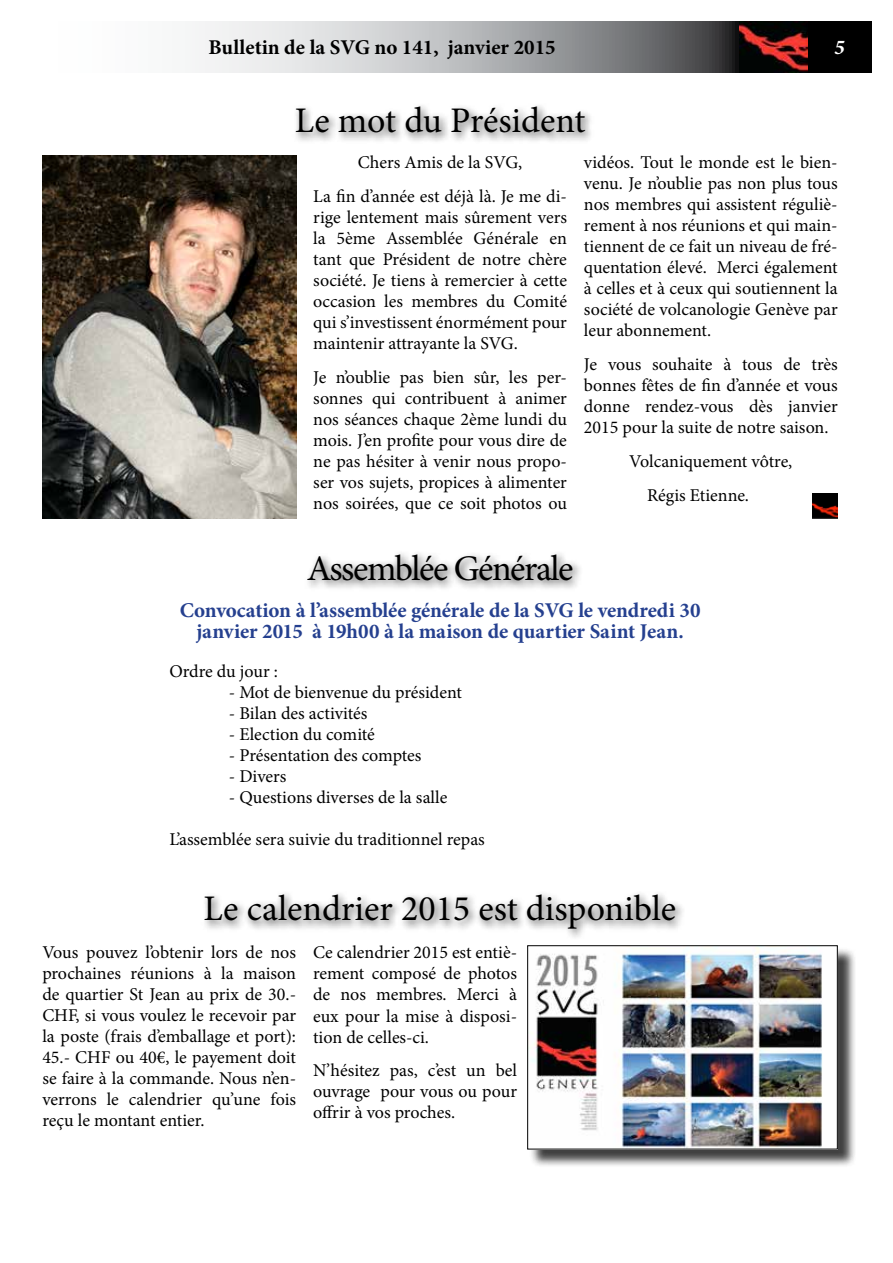
<style>
.page{position:relative;width:893px;height:1263px;background:#fff}
.page>*{position:absolute;margin:0;border:0;box-sizing:border-box;transform-origin:0 0}
.t1{font:36px "Minion Pro";letter-spacing:-.005em;color:#000}
.t2{font:36px "Minion Pro";letter-spacing:-.04em;color:#000}
.t3{font:700 21px/21px "Minion Pro";letter-spacing:-.005em;color:#25408f;text-align:center}
.t4{font:700 21px "Minion Pro";color:#000}
.t5{font:italic 700 21px "Minion Pro";color:#fff}
.t6{font:18px/21px "Minion Pro";color:#000;text-align:justify}
</style>
<div class="page">
<div style="left:292px;top:102px;width:303px;height:42px;background:#000;opacity:.75"></div>
<img style="left:43px;top:155px;width:253px;height:364px">
<img style="left:812px;top:493px;width:26px;height:26px">
<div style="left:303px;top:550px;width:280px;height:42px;background:#000;opacity:.75"></div>
<div style="left:201px;top:890px;width:485px;height:50px;background:#000;opacity:.75"></div>
<div style="left:529px;top:947px;width:327px;height:221px;background:#000;opacity:.75"></div>
<img style="left:529px;top:947px;width:307px;height:200px">
<div style="left:527px;top:945px;width:311px;height:204px;border:1px solid #000"></div>
<svg style="left:195px;top:21px;width:677px;height:51px;background:#9a9b9d"></svg>
<img style="left:740px;top:21px;width:68px;height:51px">
<p class="t4" style="left:208px;top:33px;width:349px">Bulletin de la SVG no 141, janvier 2015</p>
<p class="t5" style="left:835px;top:33px;width:12px">5</p>
<h1 class="t1" style="left:295px;top:97px;width:292px">Le mot du Président</h1>
<p class="t6" style="left:313px;top:146px;width:255px;line-height:33.8px;text-align:center">Chers Amis de la SVG,<br>La fin d’année est déjà là. Je me di-</p>
<p class="t6" style="left:313px;top:207px;width:255px">rige lentement mais sûrement vers la 5ème Assemblée Générale en tant que Président de notre chère société. Je tiens à remercier à cette occasion les membres du Comité qui s’investissent énormément pour maintenir attrayante la SVG.</p>
<p class="t6" style="left:313px;top:367px;width:255px">Je n’oublie pas bien sûr, les per&shy;sonnes qui contribuent à animer nos séances chaque 2ème lundi du mois. J’en profite pour vous dire de ne pas hésiter à venir nous propo&shy;ser vos sujets, propices à alimenter nos soirées, que ce soit photos ou</p>
<p class="t6" style="left:584px;top:152px;width:255px">vidéos. Tout le monde est le bien&shy;venu. Je n’oublie pas non plus tous nos membres qui assistent réguliè&shy;rement à nos réunions et qui main&shy;tiennent de ce fait un niveau de fré&shy;quentation élevé. Merci également à celles et à ceux qui soutiennent la société de volcanologie Genève par leur abonnement.</p>
<p class="t6" style="left:584px;top:354px;width:255px">Je vous souhaite à tous de très bonnes fêtes de fin d’année et vous donne rendez-vous dès janvier 2015 pour la suite de notre saison.</p>
<p class="t6" style="left:647px;top:444px;width:147px;line-height:33.8px;text-indent:-18px">Volcaniquement vôtre,<br>Régis Etienne.</p>
<h1 class="t2" style="left:307px;top:544px;width:268px">Assemblée Générale</h1>
<p class="t3" style="left:180px;top:599px;width:522px">Convocation à l’assemblée générale de la SVG le vendredi 30 janvier 2015 à 19h00 à la maison de quartier Saint Jean.</p>
<p class="t6" style="left:169px;top:661px;width:110px">Ordre du jour :</p>
<p class="t6" style="left:229px;top:682px;width:235px">- Mot de bienvenue du président</p>
<p class="t6" style="left:229px;top:703px;width:140px">- Bilan des activités</p>
<p class="t6" style="left:229px;top:724px;width:148px">- Election du comité</p>
<p class="t6" style="left:229px;top:745px;width:194px">- Présentation des comptes</p>
<p class="t6" style="left:229px;top:766px;width:59px">- Divers</p>
<p class="t6" style="left:229px;top:787px;width:220px">- Questions diverses de la salle</p>
<p class="t6" style="left:169px;top:829px;width:317px">L’assemblée sera suivie du traditionnel repas</p>
<h1 class="t1" style="left:204px;top:884px;width:474px">Le calendrier 2015 est disponible</h1>
<p class="t6" style="left:42px;top:942px;width:255px">Vous pouvez l’obtenir lors de nos prochaines réunions à la maison de quartier St Jean au prix de 30.- CHF, si vous voulez le recevoir par la poste (frais d’emballage et port):<br>45.- CHF ou 40€, le payement doit se faire à la commande. Nous n’en&shy;verrons le calendrier qu’une fois reçu le montant entier.</p>
<p class="t6" style="left:313px;top:942px;width:206px">Ce calendrier 2015 est entiè&shy;rement composé de photos de nos membres. Merci à eux pour la mise à disposi&shy;tion de celles-ci.</p>
<p class="t6" style="left:313px;top:1060px;width:206px">N’hésitez pas, c’est un bel ouvrage pour vous ou pour offrir à vos proches.</p>
</div>
